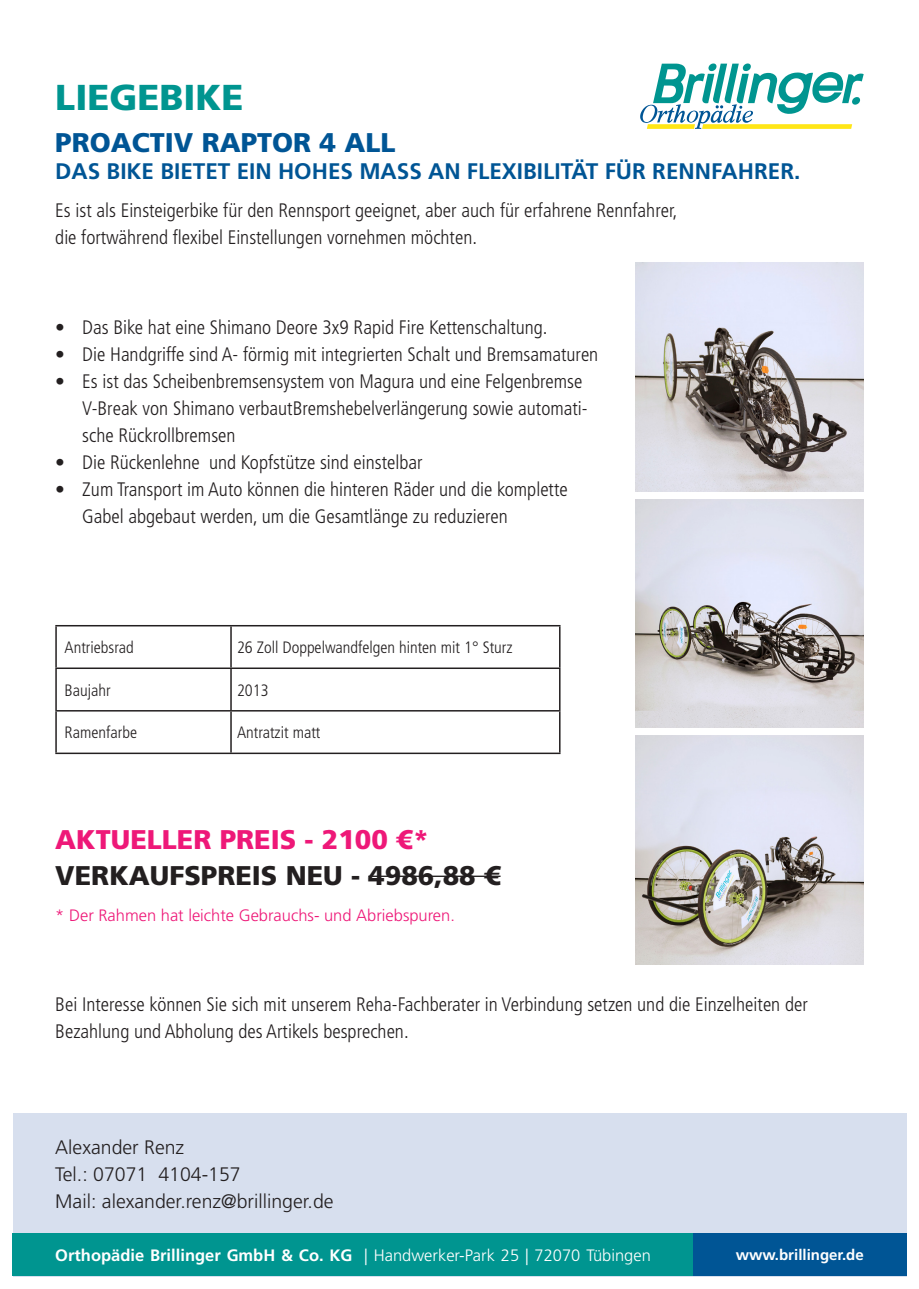
<style>
.page{position:relative;width:919px;height:1289px;background:#fff}
.page>*{position:absolute;margin:0;border:0;box-sizing:border-box;transform-origin:0 0}
.t1{font:900 36px "Frutiger LT Pro";color:#009590}
.t2{font:900 27px "Frutiger LT Pro";color:#231f20}
.t3{font:900 27px "Frutiger LT Pro";color:#ee1878}
.t4{font:900 27px "Frutiger LT Pro";color:#005595}
.t5{font:700 22.5px "Frutiger LT Pro";color:#005595}
.t6{font:300 condensed 19.5px/27px "Frutiger LT Pro";color:#231f20}
.t7{font:300 19.5px "Frutiger LT Pro";color:#231f20}
.t8{font:300 condensed 16.5px "Frutiger LT Pro";color:#231f20}
.t9{font:300 16.5px "Frutiger LT Pro";color:#fff}
.t10{font:300 16.5px "Frutiger LT Pro";color:#ee1878}
.t11{font:700 15px "Frutiger LT Pro";color:#fff}
.s1{font-weight:700}
</style>
<div class="page">
<div style="left:13px;top:1112px;width:893px;height:164px;background:#d7dfee"></div>
<hr style="left:55px;top:625px;width:176px;height:1px;background:#231f20">
<hr style="left:55px;top:626px;width:2px;height:41px;background:#231f20">
<hr style="left:231px;top:625px;width:329px;height:1px;background:#231f20">
<hr style="left:230px;top:626px;width:2px;height:41px;background:#231f20">
<hr style="left:559px;top:626px;width:1px;height:41px;background:#231f20">
<hr style="left:55px;top:667px;width:176px;height:2px;background:#231f20">
<hr style="left:55px;top:669px;width:2px;height:41px;background:#231f20">
<hr style="left:231px;top:667px;width:329px;height:2px;background:#231f20">
<hr style="left:230px;top:669px;width:2px;height:41px;background:#231f20">
<hr style="left:559px;top:669px;width:1px;height:41px;background:#231f20">
<hr style="left:55px;top:710px;width:176px;height:1px;background:#231f20">
<hr style="left:55px;top:711px;width:2px;height:41px;background:#231f20">
<hr style="left:231px;top:710px;width:329px;height:1px;background:#231f20">
<hr style="left:230px;top:711px;width:2px;height:41px;background:#231f20">
<hr style="left:559px;top:711px;width:1px;height:41px;background:#231f20">
<hr style="left:55px;top:752px;width:176px;height:2px;background:#231f20">
<hr style="left:231px;top:752px;width:329px;height:2px;background:#231f20">
<hr style="left:368px;top:875px;width:132px;height:2px;background:#231f20">
<img style="left:635px;top:735px;width:228px;height:229px">
<img style="left:635px;top:499px;width:228px;height:228px">
<img style="left:635px;top:263px;width:228px;height:228px">
<div style="left:13px;top:1233px;width:680px;height:43px;background:#009590"></div>
<div style="left:693px;top:1233px;width:213px;height:43px;background:#005595"></div>
<svg style="left:640px;top:63px;width:223px;height:66px"></svg>
<p class="t1" style="left:55px;top:75px;width:190px">LIEGEBIKE</p>
<p class="t4" style="left:55px;top:127px;width:341px">PROACTIV RAPTOR 4 ALL</p>
<p class="t5" style="left:55px;top:158px;width:746px">DAS BIKE BIETET EIN HOHES MASS AN FLEXIBILITÄT FÜR RENNFAHRER.</p>
<p class="t6" style="left:55px;top:197px;width:623px">Es ist als Einsteigerbike für den Rennsport geeignet, aber auch für erfahrene Rennfahrer, die fortwährend flexibel Einstellungen vornehmen möchten.</p>
<p class="t6" style="left:55px;top:314px;width:494px">• Das Bike hat eine Shimano Deore 3x9 Rapid Fire Kettenschaltung.</p>
<p class="t6" style="left:55px;top:341px;width:544px">• Die Handgriffe sind A- förmig mit integrierten Schalt und Bremsamaturen</p>
<p class="t6" style="left:82px;top:368px;width:506px;text-indent:-27px">• Es ist das Scheibenbremsensystem von Magura und eine Felgenbremse<br>V-Break von Shimano verbautBremshebelverlängerung sowie automati&shy;sche Rückrollbremsen</p>
<p class="t6" style="left:55px;top:449px;width:369px">• Die Rückenlehne und Kopfstütze sind einstelbar</p>
<p class="t6" style="left:82px;top:476px;width:487px;text-indent:-27px">• Zum Transport im Auto können die hinteren Räder und die komplette<br>Gabel abgebaut werden, um die Gesamtlänge zu reduzieren</p>
<p class="t8" style="left:65px;top:638px;width:71px">Antriebsrad</p>
<p class="t8" style="left:237px;top:638px;width:277px">26 Zoll Doppelwandfelgen hinten mit 1° Sturz</p>
<p class="t8" style="left:65px;top:680px;width:48px">Baujahr</p>
<p class="t8" style="left:237px;top:680px;width:33px">2013</p>
<p class="t8" style="left:65px;top:723px;width:74px">Ramenfarbe</p>
<p class="t8" style="left:237px;top:723px;width:85px">Antratzit matt</p>
<p class="t3" style="left:55px;top:823px;width:375px">AKTUELLER PREIS - 2100 €*</p>
<p class="t2" style="left:55px;top:859px;width:446px">VERKAUFSPREIS NEU - 4986,88 €</p>
<p class="t10" style="left:55px;top:906px;width:401px">* Der Rahmen hat leichte Gebrauchs- und Abriebspuren.</p>
<p class="t6" style="left:55px;top:990px;width:754px">Bei Interesse können Sie sich mit unserem Reha-Fachberater in Verbindung setzen und die Einzelheiten der<br>Bezahlung und Abholung des Artikels besprechen.</p>
<p class="t7" style="left:55px;top:1135px;width:130px">Alexander Renz</p>
<p class="t7" style="left:55px;top:1162px;width:187px">Tel.: 07071 4104-157</p>
<p class="t7" style="left:55px;top:1189px;width:280px">Mail: alexander.renz@brillinger.de</p>
<p class="t9" style="left:55px;top:1245px;width:597px"><span class="s1">Orthopädie Brillinger GmbH &amp; Co. KG</span> | Handwerker-Park 25 | 72070 Tübingen</p>
<p class="t11" style="left:735px;top:1245px;width:129px">www.brillinger.de</p>
</div>
